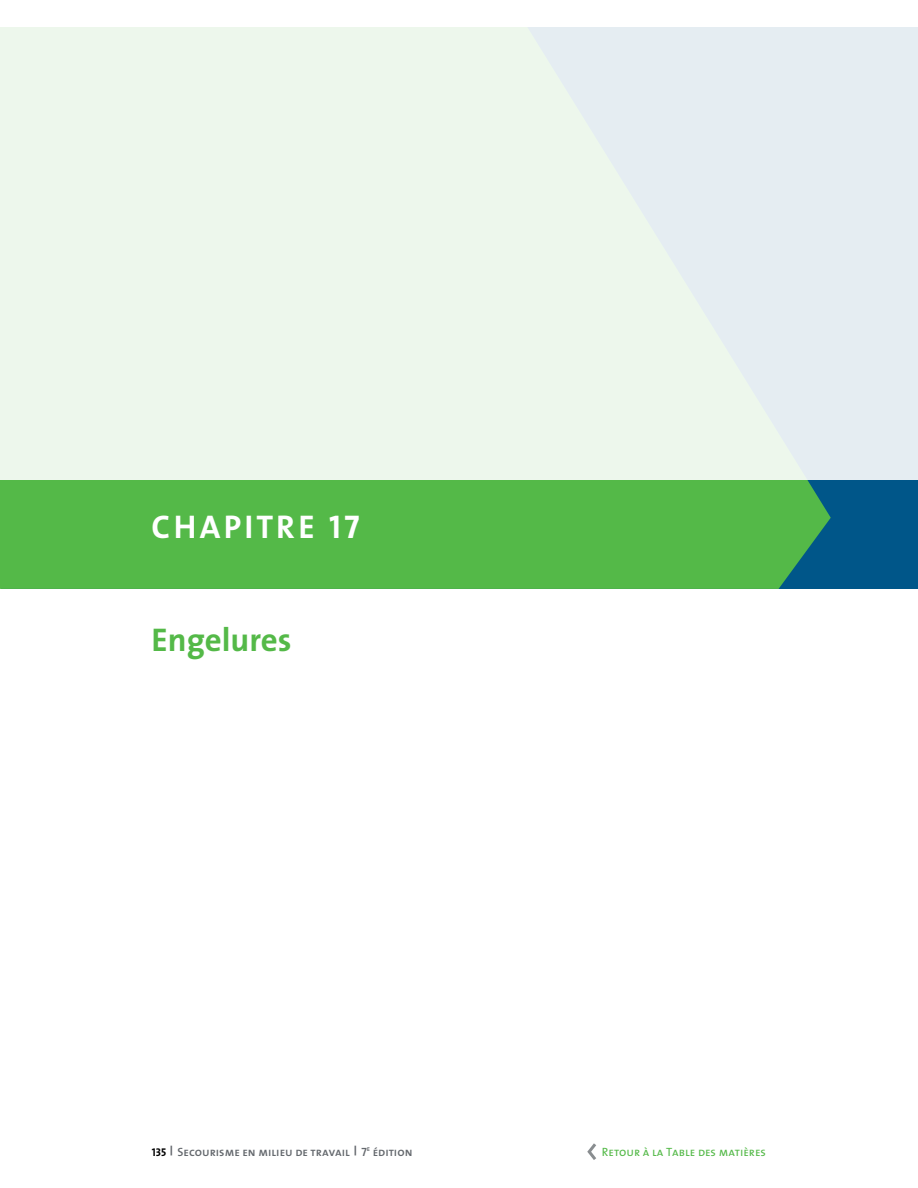
<style>
.page{position:relative;width:918px;height:1188px;background:#fff}
.page>*{position:absolute;margin:0;border:0;box-sizing:border-box;transform-origin:0 0}
.t1{font:33px "The Sans Bold Caps";letter-spacing:.1em;color:#fff}
.t2{font:700 33px "The Sans";color:#54b948}
.t3{font:12px "The Sans Semi Bold Caps";color:#65696e}
.t4{font:12px "The Sans Caps";color:#54b948}
.s1{font-family:"The Sans Bold Caps";font-size:11.25px;color:#000}
</style>
<div class="page">
<div style="left:0;top:480px;width:831px;height:109px;background:#54b948"></div>
<div style="left:0;top:0;width:918px;height:480px;background:#edf7ec"></div>
<div style="left:0;top:0;width:918px;height:27px;background:#fff"></div>
<svg style="left:587px;top:1143px;width:9px;height:17px"></svg>
<h1 class="t1" style="left:152px;top:499px;width:209px">CHAPITRE 17</h1>
<h1 class="t2" style="left:152px;top:612px;width:141px">Engelures</h1>
<p class="t3" style="left:152px;top:1142px;width:262px"><span class="s1">135</span> <sup>|</sup> Secourisme en milieu de travail <sup>|</sup> 7<sup>e</sup> édition</p>
<p class="t4" style="left:602px;top:1142px;width:166px">Retour à la Table des matières</p>
</div>
